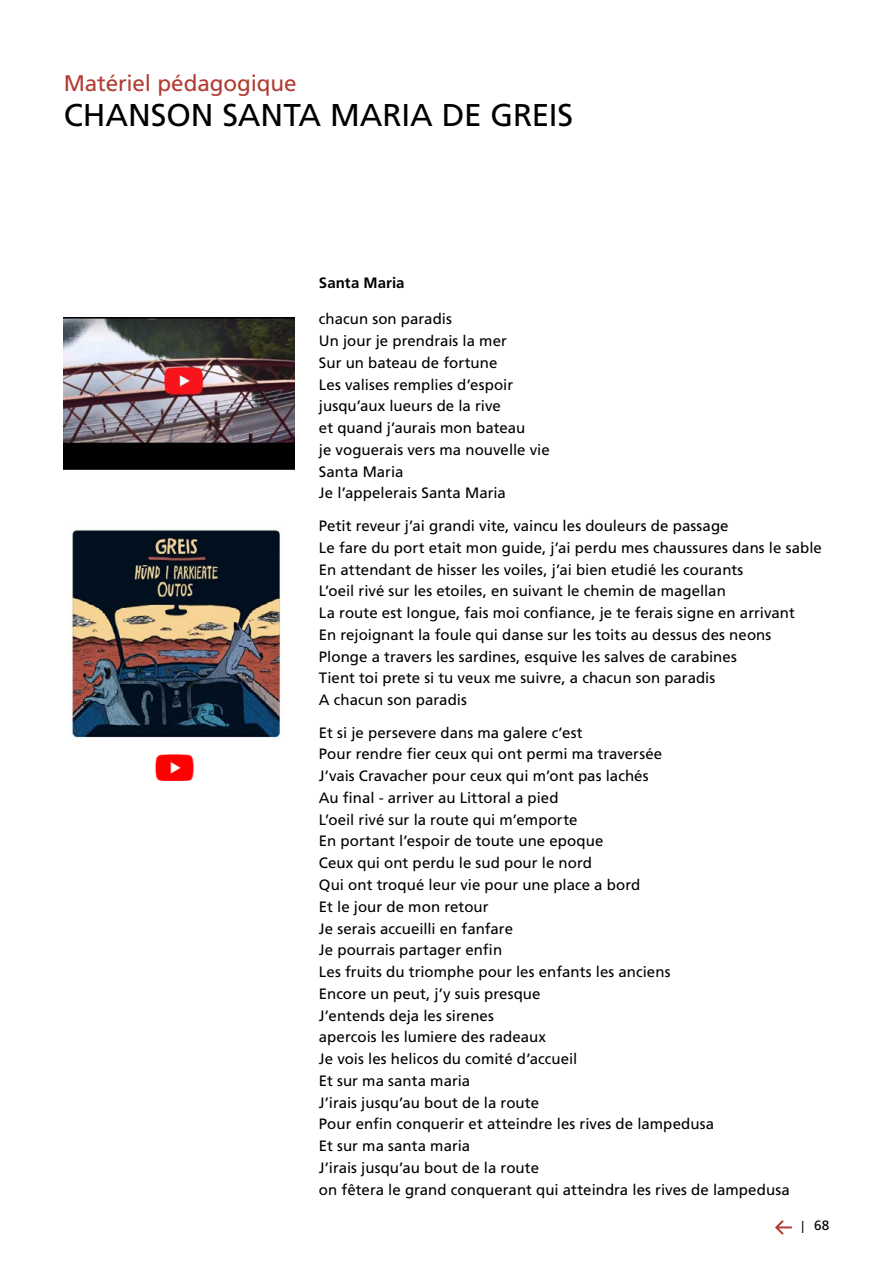
<style>
.page{position:relative;width:893px;height:1263px;background:#fff}
.page>*{position:absolute;margin:0;border:0;box-sizing:border-box;transform-origin:0 0}
.t1{font:31.5px "Frutiger LT Pro";letter-spacing:-.005em;color:#000}
.t2{font:22.5px "Frutiger LT Pro";letter-spacing:-.005em;color:#b23c32}
.t3{font:15px/21.8px "Frutiger LT Pro";letter-spacing:.005em;color:#000}
.t4{font:700 15px "Frutiger LT Pro";letter-spacing:.005em;color:#000}
.t5{font:13.5px "Frutiger LT Pro";color:#000}
.s1{font-size:12px}
</style>
<div class="page">
<svg style="left:775px;top:1220px;width:17px;height:15px"></svg>
<img style="left:64px;top:318px;width:230px;height:151px">
<img style="left:155px;top:754px;width:39px;height:26px">
<img style="left:69px;top:529px;width:214px;height:210px">
<h2 class="t2" style="left:64px;top:70px;width:234px">Matériel pédagogique</h2>
<h1 class="t1" style="left:64px;top:96px;width:511px">CHANSON SANTA MARIA DE GREIS</h1>
<p class="t4" style="left:319px;top:274px;width:87px">Santa Maria</p>
<p class="t3" style="left:319px;top:308px;width:232px">chacun son paradis<br>Un jour je prendrais la mer<br>Sur un bateau de fortune<br>Les valises remplies d’espoir jusqu’aux lueurs de la rive<br>et quand j’aurais mon bateau<br>je voguerais vers ma nouvelle vie<br>Santa Maria<br>Je l’appelerais Santa Maria</p>
<p class="t3" style="left:319px;top:515px;width:504px">Petit reveur j’ai grandi vite, vaincu les douleurs de passage<br>Le fare du port etait mon guide, j’ai perdu mes chaussures dans le sable En attendant de hisser les voiles, j’ai bien etudié les courants<br>L’oeil rivé sur les etoiles, en suivant le chemin de magellan<br>La route est longue, fais moi confiance, je te ferais signe en arrivant<br>En rejoignant la foule qui danse sur les toits au dessus des neons Plonge a travers les sardines, esquive les salves de carabines<br>Tient toi prete si tu veux me suivre, a chacun son paradis<br>A chacun son paradis</p>
<p class="t3" style="left:319px;top:722px;width:472px">Et si je persevere dans ma galere c’est<br>Pour rendre fier ceux qui ont permi ma traversée<br>J’vais Cravacher pour ceux qui m’ont pas lachés<br>Au final - arriver au Littoral a pied<br>L’oeil rivé sur la route qui m’emporte<br>En portant l’espoir de toute une epoque<br>Ceux qui ont perdu le sud pour le nord<br>Qui ont troqué leur vie pour une place a bord<br>Et le jour de mon retour<br>Je serais accueilli en fanfare<br>Je pourrais partager enfin<br>Les fruits du triomphe pour les enfants les anciens<br>Encore un peut, j’y suis presque<br>J’entends deja les sirenes<br>apercois les lumiere des radeaux<br>Je vois les helicos du comité d’accueil<br>Et sur ma santa maria<br>J’irais jusqu’au bout de la route<br>Pour enfin conquerir et atteindre les rives de lampedusa<br>Et sur ma santa maria<br>J’irais jusqu’au bout de la route<br>on fêtera le grand conquerant qui atteindra les rives de lampedusa</p>
<p class="t5" style="left:801px;top:1217px;width:29px"><span class="s1">|</span> 68</p>
</div>
